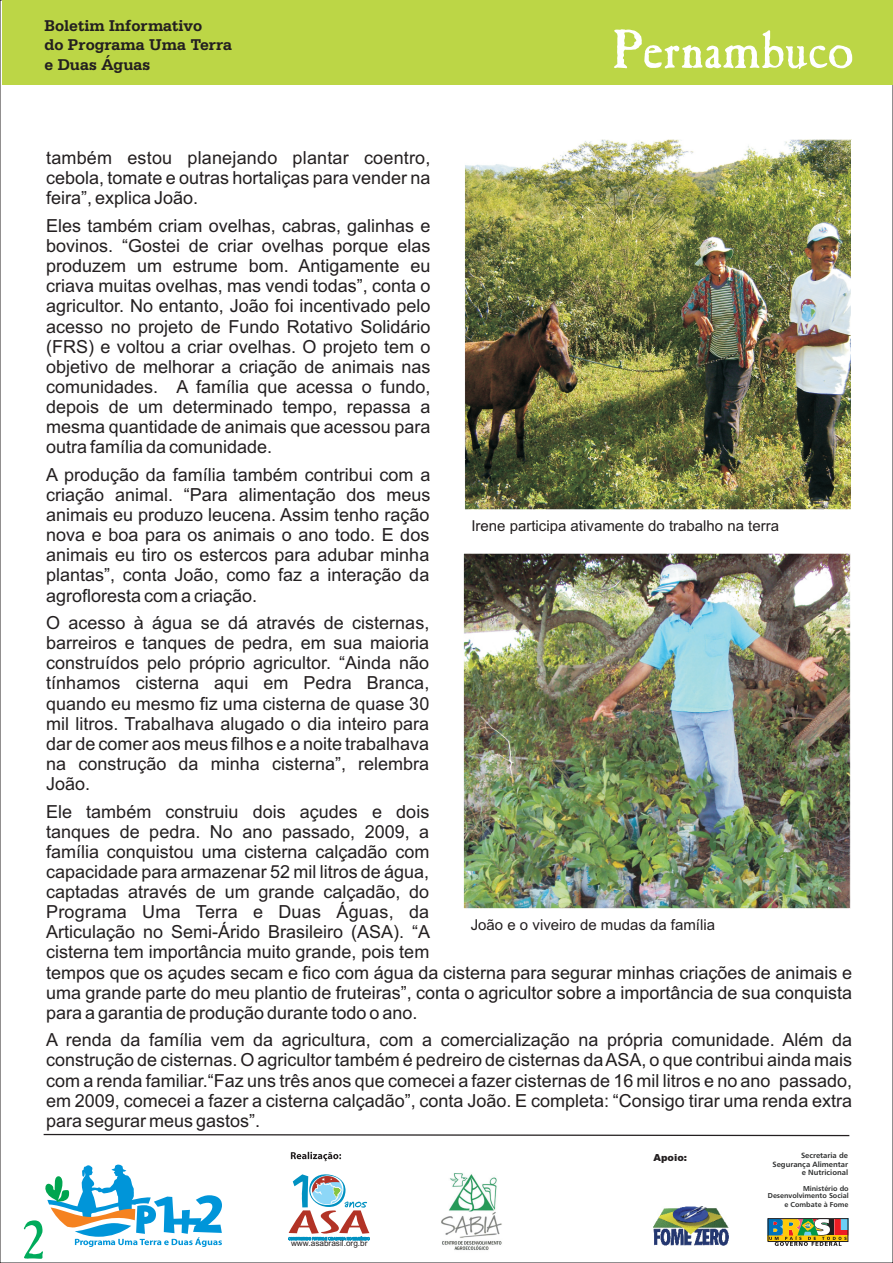
<style>
.page{position:relative;width:893px;height:1263px;background:#fff}
.page>*{position:absolute;margin:0;border:0;box-sizing:border-box;transform-origin:0 0}
.t1{font:55.5px "Casablanca Antique Plain";letter-spacing:-.02em;color:#fff}
.t2{font:55.5px "Casablanca Antique Plain";color:#00ab5b}
.t3{font:18px/20.1px "Arial";color:#231f20;text-align:justify}
.t4{font:700 16.5px/19.5px "Serifa BT";color:#231f20}
.t5{font:15px "Arial";color:#231f20}
.t6{font:900 9.75px "Arial";color:#231f20}
.t7{font:8.25px "Arial";color:#231f20}
.t8{font:7.5px/8.4px "Humanist 777 BT Roman B,Bold";color:#2c2d2d;text-align:right}
.t9{font:7.2px/7.8px "Humanist 777 BT Roman B,Bold";color:#2c2d2d;text-align:right}
</style>
<div class="page">
<div style="left:2px;top:0;width:891px;height:85px;background:#bcd646"></div>
<svg style="left:291px;top:1152px;width:50px;height:9px"></svg>
<svg style="left:44px;top:1134px;width:805px;height:2px;background:#757373"></svg>
<img style="left:653px;top:1207px;width:76px;height:38px">
<svg style="left:767px;top:1218px;width:79px;height:28px;background:#a39b65"></svg>
<svg style="left:45px;top:1164px;width:177px;height:83px"></svg>
<div style="left:768px;top:1218px;width:80px;height:24px;border:1px solid #231f20"></div>
<svg style="left:441px;top:1173px;width:61px;height:77px"></svg>
<svg style="left:288px;top:1174px;width:82px;height:67px"></svg>
<img style="left:465px;top:555px;width:383px;height:352px">
<div style="left:463px;top:553px;width:387px;height:356px;border:1px solid #fff"></div>
<img style="left:466px;top:142px;width:384px;height:366px">
<div style="left:464px;top:140px;width:388px;height:370px;border:1px solid #fff"></div>
<p class="t4" style="left:44px;top:17px;width:189px">Boletim Informativo<br>do Programa Uma Terra e Duas Águas</p>
<h1 class="t1" style="left:612px;top:29px;width:243px">Pernambuco</h1>
<p class="t3" style="left:46px;top:149px;width:386px">também estou planejando plantar coentro, cebola, tomate e outras hortaliças para vender na feira”, explica João.</p>
<p class="t3" style="left:46px;top:217px;width:386px">Eles também criam ovelhas, cabras, galinhas e bovinos. “Gostei de criar ovelhas porque elas produzem um estrume bom. Antigamente eu criava muitas ovelhas, mas vendi todas”, conta o agricultor. No entanto, João foi incentivado pelo acesso no projeto de Fundo Rotativo Solidário (FRS) e voltou a criar ovelhas. O projeto tem o objetivo de melhorar a criação de animais nas comunidades. A família que acessa o fundo, depois de um determinado tempo, repassa a mesma quantidade de animais que acessou para outra família da comunidade.</p>
<p class="t3" style="left:46px;top:466px;width:386px">A produção da família também contribui com a criação animal. “Para alimentação dos meus animais eu produzo leucena. Assim tenho ração nova e boa para os animais o ano todo. E dos animais eu tiro os estercos para adubar minha plantas”, conta João, como faz a interação da agrofloresta com a criação.</p>
<p class="t3" style="left:46px;top:614px;width:385px">O acesso à água se dá através de cisternas, barreiros e tanques de pedra, em sua maioria construídos pelo próprio agricultor. “Ainda não tínhamos cisterna aqui em Pedra Branca, quando eu mesmo fiz uma cisterna de quase 30 mil litros. Trabalhava alugado o dia inteiro para dar de comer aos meus filhos e a noite trabalhava na construção da minha cisterna”, relembra João.</p>
<p class="t3" style="left:46px;top:803px;width:807px;text-align:left">Ele também construiu dois açudes e dois<br>tanques de pedra. No ano passado, 2009, a<br>família conquistou uma cisterna calçadão com<br>capacidade para armazenar 52 mil litros de água,<br>captadas através de um grande calçadão, do<br>Programa Uma Terra e Duas Águas, da<br>Articulação no Semi-Árido Brasileiro (ASA). “A<br>cisterna tem importância muito grande, pois tem<br>tempos que os açudes secam e fico com água da cisterna para segurar minhas criações de animais e uma grande parte do meu plantio de fruteiras”, conta o agricultor sobre a importância de sua conquista para a garantia de produção durante todo o ano.</p>
<p class="t3" style="left:46px;top:1031px;width:807px">A renda da família vem da agricultura, com a comercialização na própria comunidade. Além da construção de cisternas. O agricultor também é pedreiro de cisternas da ASA, o que contribui ainda mais com a renda familiar.“Faz uns três anos que comecei a fazer cisternas de 16 mil litros e no ano passado, em 2009, comecei a fazer a cisterna calçadão”, conta João. E completa: “Consigo tirar uma renda extra para segurar meus gastos”.</p>
<p class="t5" style="left:471px;top:520px;width:309px">Irene participa ativamente do trabalho na terra</p>
<p class="t5" style="left:471px;top:919px;width:246px">João e o viveiro de mudas da família</p>
<h1 class="t2" style="left:22px;top:1219px;width:24px">2</h1>
<p class="t7" style="left:291px;top:1240px;width:78px">www.asabrasil.org.br</p>
<p class="t6" style="left:653px;top:1153px;width:35px">Apoio:</p>
<p class="t8" style="left:772px;top:1152px;width:77px">Secretaria de<br>Segurança Alimentar e Nutricional</p>
<p class="t9" style="left:768px;top:1185px;width:83px">Ministério do<br>Desenvolvimento Social</p>
<p class="t9" style="left:784px;top:1201px;width:65px">e Combate à Fome</p>
</div>
